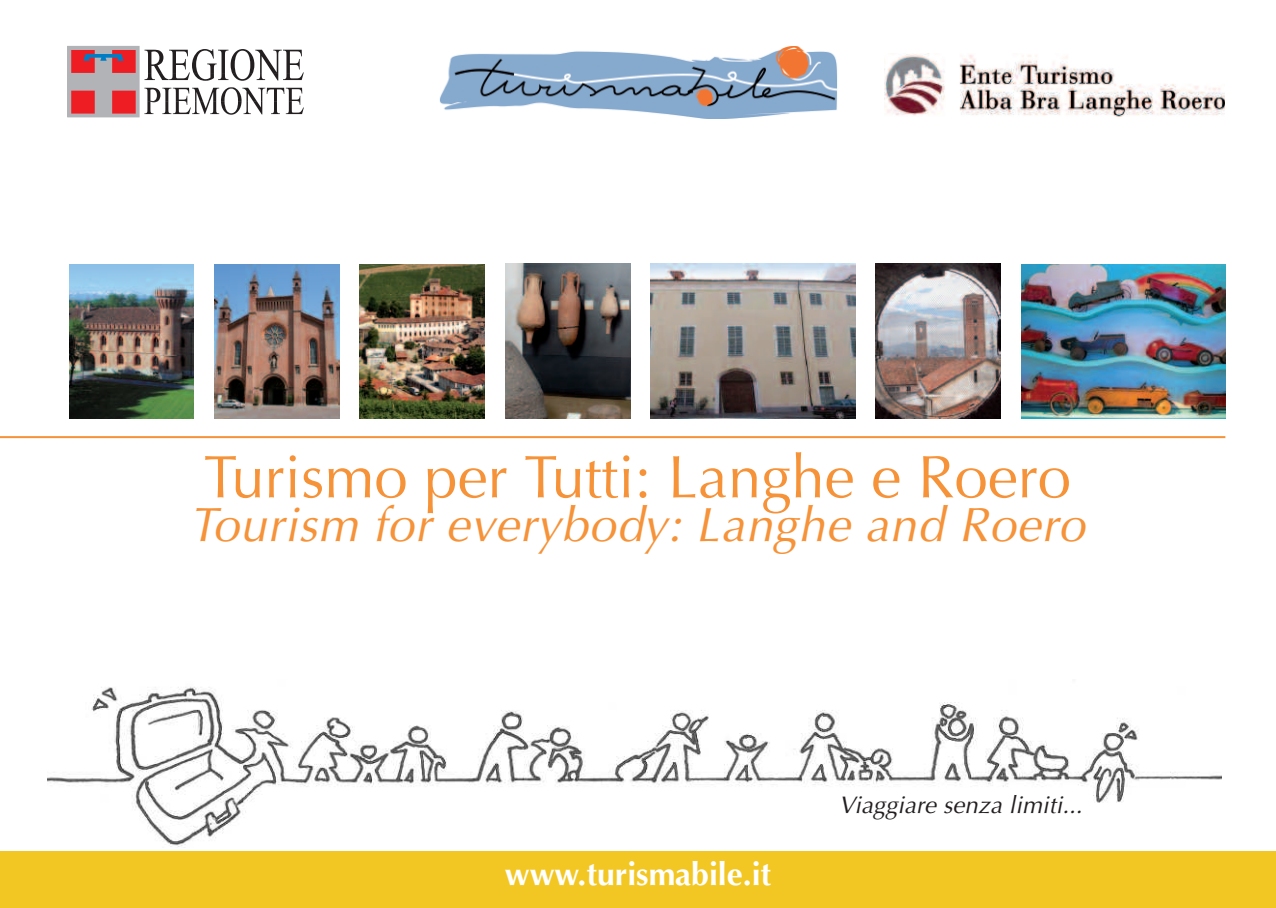
<style>
.page{position:relative;width:1276px;height:908px;background:#fff}
.page>*{position:absolute;margin:0;border:0;box-sizing:border-box;transform-origin:0 0}
.t1{font:60px "Optima";color:#f69238}
.t2{font:italic 48px "Optima";letter-spacing:.02em;color:#f69238}
.t3{font:700 32px "Optima";color:#fff}
.t4{font:italic 24px "Optima";color:#231f20}
</style>
<div class="page">
<div style="left:0;top:850px;width:1276px;height:57px;background:#f3c723"></div>
<div style="left:68px;top:46px;width:71px;height:71px;background:#b2b3b7"></div>
<svg style="left:71px;top:50px;width:65px;height:63px"></svg>
<svg style="left:144px;top:49px;width:160px;height:66px"></svg>
<img style="left:439px;top:47px;width:399px;height:71px">
<img style="left:884px;top:53px;width:340px;height:63px">
<hr style="left:0;top:436px;width:1225px;height:2px;background:#f69238">
<img style="left:69px;top:264px;width:125px;height:154px">
<img style="left:214px;top:264px;width:125px;height:154px">
<img style="left:505px;top:264px;width:125px;height:154px">
<img style="left:651px;top:264px;width:204px;height:154px">
<img style="left:875px;top:264px;width:125px;height:154px">
<img style="left:1021px;top:264px;width:204px;height:154px">
<img style="left:360px;top:264px;width:125px;height:154px">
<img style="left:48px;top:687px;width:1173px;height:160px">
<p class="t1" style="left:204px;top:452px;width:868px">Turismo per Tutti: Langhe e Roero</p>
<p class="t2" style="left:190px;top:505px;width:897px">Tourism for everybody: Langhe and Roero</p>
<p class="t3" style="left:505px;top:860px;width:268px">www.turismabile.it</p>
<p class="t4" style="left:839px;top:794px;width:245px">Viaggiare senza limiti...</p>
</div>
